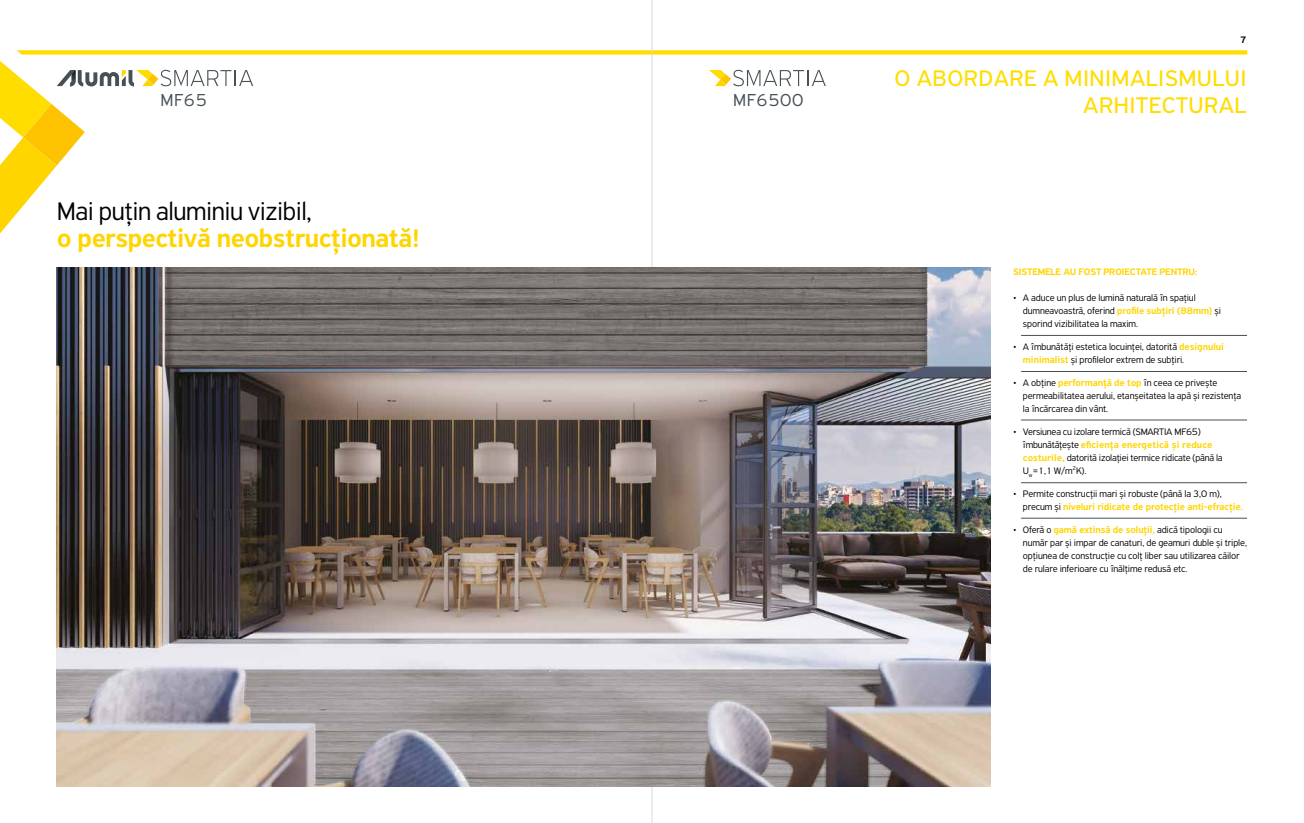
<style>
.page{position:relative;width:1304px;height:823px;background:#fff}
.page>*{position:absolute;margin:0;border:0;box-sizing:border-box;transform-origin:0 0}
.t1{font:500 27px "PF Highway Sans Pro";letter-spacing:-.02em;color:#ffd500}
.t2{font:300 27px "PF Highway Sans Pro";letter-spacing:-.02em;color:#000}
.t3{font:24px/27px "PF Highway Sans Pro";letter-spacing:.02em;color:#fd0;text-align:right}
.t4{font:300 18.4px "PF Highway Sans Pro";letter-spacing:.035em;color:#465055}
.t5{font:300 10px/13px "PF Highway Sans Pro";letter-spacing:-.01em;color:#000}
.t6{font:500 10px "PF Highway Sans Pro";letter-spacing:-.01em;color:#ffd500}
.t7{font:500 10px "PF Highway Sans Pro";color:#000}
.s1{font-weight:500;color:#ffd500}
</style>
<div class="page">
<svg style="left:17px;top:50px;width:1230px;height:5px;background:#fee124"></svg>
<svg style="left:0;top:61px;width:253px;height:172px"></svg>
<hr style="left:652px;top:0;width:1px;height:822px;background:#dadada">
<hr style="left:1021px;top:482px;width:226px;height:1px;background:#465055">
<hr style="left:1021px;top:371px;width:226px;height:1px;background:#465055">
<hr style="left:1021px;top:419px;width:226px;height:1px;background:#465055">
<hr style="left:1021px;top:517px;width:226px;height:1px;background:#465055">
<hr style="left:1021px;top:335px;width:226px;height:1px;background:#465055">
<img style="left:57px;top:268px;width:934px;height:517px">
<svg style="left:709px;top:70px;width:117px;height:16px"></svg>
<h3 class="t4" style="left:160px;top:89px;width:48px">MF65</h3>
<h1 class="t2" style="left:57px;top:195px;width:257px">Mai puţin aluminiu vizibil,</h1>
<h1 class="t1" style="left:57px;top:222px;width:365px">o perspectivă neobstrucţionată!</h1>
<h3 class="t4" style="left:733px;top:89px;width:72px">MF6500</h3>
<p class="t7" style="left:1240px;top:34px;width:8px">7</p>
<h2 class="t3" style="left:895px;top:65px;width:353px">O ABORDARE A MINIMALISMULUI<br>ARHITECTURAL</h2>
<p class="t6" style="left:1013px;top:266px;width:186px">SISTEMELE AU FOST PROIECTATE PENTRU:</p>
<p class="t5" style="left:1023px;top:291px;width:200px;text-indent:-10px">• A aduce un plus de lumină naturală în spaţiul dumneavoastră, oferind <span class="s1">profile subţiri (88mm)</span> și sporind vizibilitatea la maxim.</p>
<p class="t5" style="left:1023px;top:339px;width:202px;text-indent:-10px">• A îmbunătăţi estetica locuinţei, datorită <span class="s1">designului minimalist</span> și profilelor extrem de subţiri.</p>
<p class="t5" style="left:1023px;top:375px;width:220px;text-indent:-10px">• A obţine <span class="s1">performanţă de top</span> în ceea ce privește permeabilitatea aerului, etanșeitatea la apă și rezistenţa la încărcarea din vânt.</p>
<p class="t5" style="left:1023px;top:424px;width:201px;text-indent:-10px">• Versiunea cu izolare termică (SMARTIA MF65) îmbunătăţește <span class="s1">eficienţa energetică și reduce costurile,</span> datorită izolaţiei termice ridicate (până la U<sub>w</sub>=1,1 W/m<sup>2</sup>K).</p>
<p class="t5" style="left:1023px;top:486px;width:222px;text-indent:-10px">• Permite construcţii mari și robuste (până la 3,0 m), precum și <span class="s1">niveluri ridicate de protecţie anti-efracţie.</span></p>
<p class="t5" style="left:1023px;top:522px;width:226px;text-indent:-10px">• Oferă o <span class="s1">gamă extinsă de soluţii,</span> adică tipologii cu număr par și impar de canaturi, de geamuri duble și triple, opţiunea de construcţie cu colţ liber sau utilizarea căilor de rulare inferioare cu înălţime redusă etc.</p>
</div>
